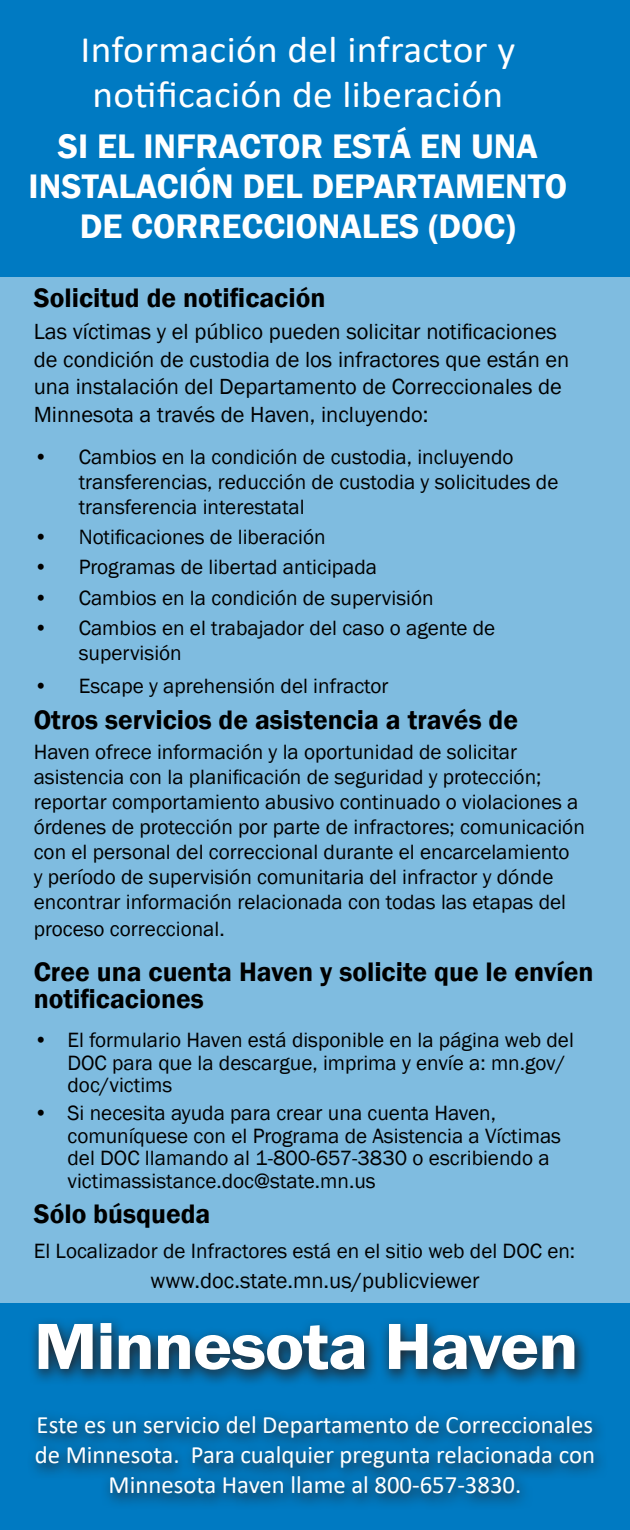
<style>
.page{position:relative;width:630px;height:1530px;background:#007ac2}
.page>*{position:absolute;margin:0;border:0;box-sizing:border-box;transform-origin:0 0}
.t1{font:600 67.5px "Franklin Gothic";letter-spacing:-.02em;color:#fff;scale:1.1 1}
.t2{font:37.5px/45px "Calibri";letter-spacing:.01em;color:#fff;text-align:center;scale:1.05 1}
.t3{font:600 35px/40px "Franklin Gothic";color:#fff;text-align:center}
.t4{font:600 27.5px/27.5px "Franklin Gothic";color:#000}
.t5{font:25px/30px "Calibri";color:#fff;text-align:center}
.t6{font:22.5px/27.5px "Franklin Gothic";color:#000}
.t7{font:21.25px/25px "Franklin Gothic";color:#000}
</style>
<div class="page">
<div style="left:0;top:277px;width:630px;height:1026px;background:#7fbce0"></div>
<svg style="left:32px;top:1320px;width:569px;height:185px"></svg>
<p class="t2" style="left:80px;top:26px;width:416px">Información del infractor y notificación de liberación</p>
<p class="t3" style="left:29px;top:127px;width:540px">SI EL INFRACTOR ESTÁ EN UNA<br>INSTALACIÓN DEL DEPARTAMENTO<br>DE CORRECCIONALES (DOC)</p>
<p class="t4" style="left:34px;top:284px;width:293px">Solicitud de notificación</p>
<p class="t6" style="left:34px;top:319px;width:537px">Las víctimas y el público pueden solicitar notificaciones de condición de custodia de los infractores que están en una instalación del Departamento de Correccionales de Minnesota a través de Haven, incluyendo:</p>
<p class="t7" style="left:79px;top:444px;width:481px;text-indent:-45px">• Cambios en la condición de custodia, incluyendo transferencias, reducción de custodia y solicitudes de transferencia interestatal</p>
<p class="t7" style="left:34px;top:525px;width:293px">• Notificaciones de liberación</p>
<p class="t7" style="left:34px;top:555px;width:345px">• Programas de libertad anticipada</p>
<p class="t7" style="left:34px;top:586px;width:401px">• Cambios en la condición de supervisión</p>
<p class="t7" style="left:79px;top:616px;width:418px;text-indent:-45px">• Cambios en el trabajador del caso o agente de supervisión</p>
<p class="t7" style="left:34px;top:674px;width:356px">• Escape y aprehensión del infractor</p>
<p class="t4" style="left:34px;top:706px;width:486px">Otros servicios de asistencia a través de</p>
<p class="t7" style="left:34px;top:740px;width:553px">Haven ofrece información y la oportunidad de solicitar asistencia con la planificación de seguridad y protección; reportar comportamiento abusivo continuado o violaciones a órdenes de protección por parte de infractores; comunicación con el personal del correccional durante el encarcelamiento<br>y período de supervisión comunitaria del infractor y dónde encontrar información relacionada con todas las etapas del</p>
<p class="t7" style="left:34px;top:917px;width:192px">proceso correccional.</p>
<p class="t4" style="left:34px;top:958px;width:561px">Cree una cuenta Haven y solicite que le envíen notificaciones</p>
<p class="t7" style="left:68px;top:1029px;width:508px;line-height:22.5px;text-indent:-34px">• El formulario Haven está disponible en la página web del<br>DOC para que la descargue, imprima y envíe a: mn.gov/ doc/victims</p>
<p class="t7" style="left:68px;top:1102px;width:495px;line-height:22.5px;text-indent:-34px">• Si necesita ayuda para crear una cuenta Haven, comuníquese con el Programa de Asistencia a Víctimas del DOC llamando al 1-800-657-3830 o escribiendo a victimassistance.doc@state.mn.us</p>
<p class="t4" style="left:34px;top:1200px;width:178px">Sólo búsqueda</p>
<p class="t7" style="left:34px;top:1239px;width:543px">El Localizador de Infractores está en el sitio web del DOC en:</p>
<p class="t6" style="left:150px;top:1268px;width:331px">www.doc.state.mn.us/publicviewer</p>
<p class="t1" style="left:34px;top:1305px;width:497px">Minnesota Haven</p>
<p class="t5" style="left:35px;top:1409px;width:562px">Este es un servicio del Departamento de Correccionales de Minnesota. Para cualquier pregunta relacionada con<br>Minnesota Haven llame al 800-657-3830.</p>
</div>
